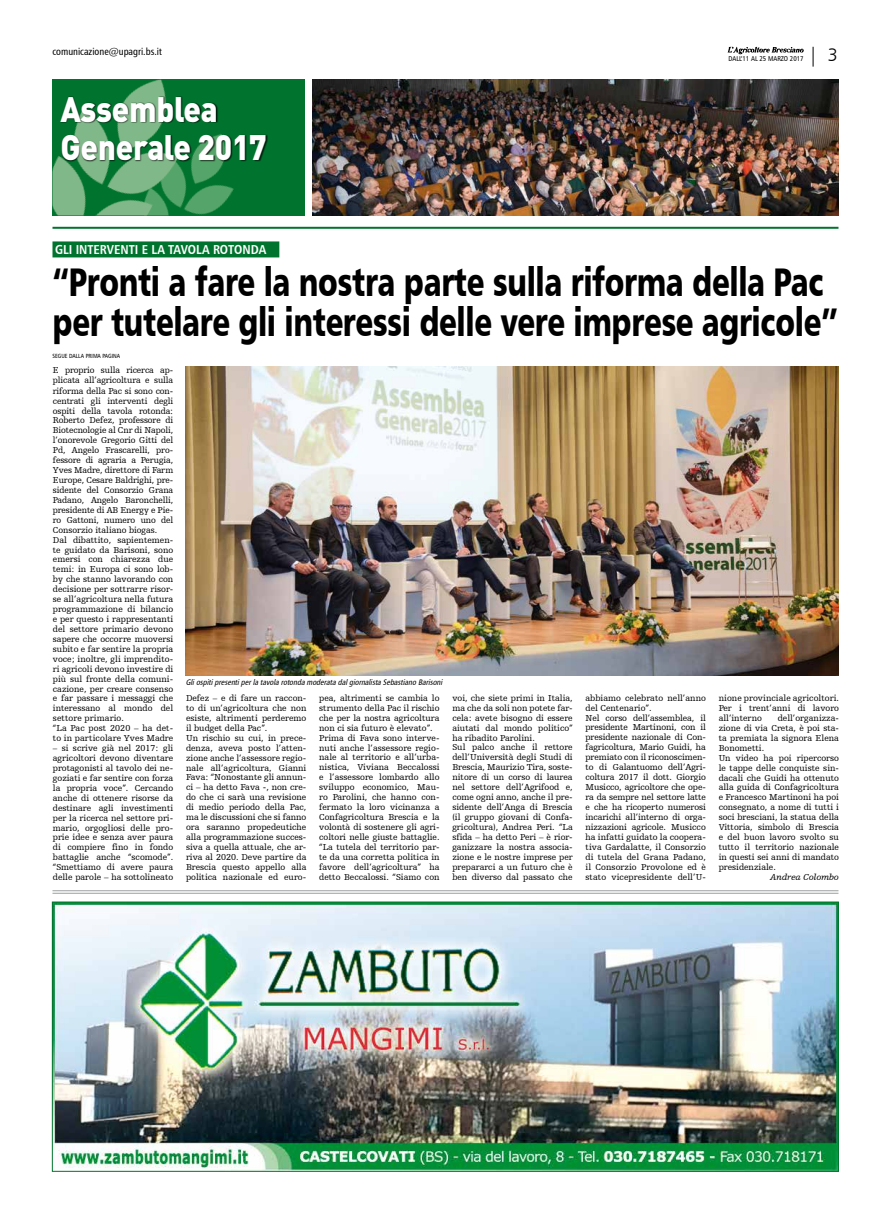
<style>
.page{position:relative;width:891px;height:1219px;background:#fff}
.page>*{position:absolute;margin:0;border:0;box-sizing:border-box;transform-origin:0 0}
.t1{font:40px/40px "Humanist 777 BT Black B";letter-spacing:-.01em;color:#000;scale:.74 1}
.t2{font:900 35px/38px "DIN";letter-spacing:-.01em;color:#fff;scale:.9 1}
.t3{font:18px "Humanist 777 BT Light B";color:#000}
.t4{font:13px "Humanist 777 BT Bold Condensed B";color:#fff}
.t5{font:10px "Humanist 777 BT Roman Condensed B";color:#000}
.t6{font:9px/10px "Humanist Slabserif 712 BT";color:#000}
.t7{font:italic 9px "Humanist Slabserif 712 BT";color:#000}
.t8{font:italic 8px "Humanist 777 BT Roman Condensed B";color:#000}
.t9{font:7px "Humanist 777 BT Roman Condensed B";color:#000}
.t10{font:6px "Humanist 777 BT Roman Condensed B";color:#000}
</style>
<div class="page">
<div style="left:52px;top:79px;width:253px;height:136px;background:#00742e"></div>
<img style="left:185px;top:163px;width:49px;height:52px">
<img style="left:52px;top:79px;width:133px;height:136px">
<hr style="left:52px;top:227px;width:786px;height:2px;background:#00742e">
<div style="left:60px;top:97px;width:208px;height:66px;background:#000;opacity:.75"></div>
<div style="left:52px;top:241px;width:227px;height:16px;background:#00742e"></div>
<img style="left:186px;top:366px;width:652px;height:309px">
<hr style="left:52px;top:890px;width:786px;height:1px;background:#9c9e9f">
<hr style="left:52px;top:893px;width:786px;height:1px;background:#9c9e9f">
<img style="left:312px;top:79px;width:526px;height:136px">
<img style="left:54px;top:904px;width:782px;height:265px">
<svg style="left:812px;top:47px;width:1px;height:20px"></svg>
<img style="left:727px;top:47px;width:77px;height:8px">
<p class="t5" style="left:52px;top:45px;width:111px">comunicazione@upagri.bs.it</p>
<h2 class="t2" style="left:60px;top:88px;width:231px">Assemblea<br>Generale 2017</h2>
<p class="t9" style="left:728px;top:54px;width:77px">DALl’11 AL 25 MARZO 2017</p>
<h3 class="t3" style="left:827px;top:44px;width:12px">3</h3>
<h3 class="t4" style="left:55px;top:241px;width:212px">GLI INTERVENTI E LA TAVOLA ROTONDA</h3>
<h1 class="t1" style="left:52px;top:261px;width:1062px">“Pronti a fare la nostra parte sulla riforma della Pac per tutelare gli interessi delle vere imprese agricole”</h1>
<p class="t10" style="left:52px;top:352px;width:69px">SEGUE DALLA PRIMA PAGINA</p>
<p class="t6" style="left:53px;top:365px;width:122px">E proprio sulla ricerca ap&shy;plicata all’agricoltura e sulla riforma della Pac si sono con&shy;centrati gli interventi degli ospiti della tavola rotonda:<br>Roberto Defez, professore di<br>Biotecnologie al Cnr di Napoli, l’onorevole Gregorio Gitti del<br>Pd, Angelo Frascarelli, pro&shy;fessore di agraria a Perugia,<br>Yves Madre, direttore di Farm<br>Europe, Cesare Baldrighi, pre&shy;sidente del Consorzio Grana<br>Padano, Angelo Baronchelli, presidente di AB Energy e Pie&shy;ro Gattoni, numero uno del<br>Consorzio italiano biogas.<br>Dal dibattito, sapientemen&shy;te guidato da Barisoni, sono emersi con chiarezza due temi: in Europa ci sono lob&shy;by che stanno lavorando con decisione per sottrarre risor&shy;se all’agricoltura nella futura programmazione di bilancio e per questo i rappresentanti del settore primario devono sapere che occorre muoversi subito e far sentire la propria voce; inoltre, gli imprendito&shy;ri agricoli devono investire di più sul fronte della comuni&shy;cazione, per creare consenso e far passare i messaggi che interessano al mondo del settore primario.<br>“La Pac post 2020 – ha det&shy;to in particolare Yves Madre</p>
<p class="t6" style="left:53px;top:743px;width:122px;text-align:justify">– si scrive già nel 2017: gli agricoltori devono diventare protagonisti al tavolo dei ne&shy;goziati e far sentire con forza la propria voce”. Cercando anche di ottenere risorse da destinare agli investimenti per la ricerca nel settore pri&shy;mario, orgogliosi delle pro&shy;prie idee e senza aver paura di compiere fino in fondo battaglie anche “scomode”. “Smettiamo di avere paura delle parole – ha sottolineato</p>
<p class="t8" style="left:186px;top:678px;width:260px">GliospitipresentiperlatavolarotondamoderatadalgiornalistaSebastiano Barisoni</p>
<p class="t6" style="left:186px;top:693px;width:122px">Defez – e di fare un raccon&shy;to di un’agricoltura che non esiste, altrimenti perderemo il budget della Pac”.<br>Un rischio su cui, in prece&shy;denza, aveva posto l’atten&shy;zione anche l’assessore regio&shy;nale all’agricoltura, Gianni<br>Fava: “Nonostante gli annun&shy;ci – ha detto Fava -, non cre&shy;do che ci sarà una revisione di medio periodo della Pac, ma le discussioni che si fanno ora saranno propedeutiche alla programmazione succes&shy;siva a quella attuale, che ar&shy;riva al 2020. Deve partire da<br>Brescia questo appello alla politica nazionale ed euro-</p>
<p class="t6" style="left:319px;top:693px;width:122px">pea, altrimenti se cambia lo strumento della Pac il rischio che per la nostra agricoltura non ci sia futuro è elevato”.<br>Prima di Fava sono interve&shy;nuti anche l’assessore regio&shy;nale al territorio e all’urba&shy;nistica, Viviana Beccalossi e l’assessore lombardo allo sviluppo economico, Mau&shy;ro Parolini, che hanno con&shy;fermato la loro vicinanza a<br>Confagricoltura Brescia e la volontà di sostenere gli agri&shy;coltori nelle giuste battaglie. “La tutela del territorio par&shy;te da una corretta politica in favore dell’agricoltura” ha detto Beccalossi. “Siamo con</p>
<p class="t6" style="left:452px;top:692px;width:122px">voi, che siete primi in Italia, ma che da soli non potete far&shy;cela: avete bisogno di essere aiutati dal mondo politico” ha ribadito Parolini.<br>Sul palco anche il rettore dell’Università degli Studi di<br>Brescia, Maurizio Tira, soste&shy;nitore di un corso di laurea nel settore dell’Agrifood e, come ogni anno, anche il pre&shy;sidente dell’Anga di Brescia (il gruppo giovani di Confa&shy;gricoltura), Andrea Peri. “La sfida – ha detto Peri – è rior&shy;ganizzare la nostra associa&shy;zione e le nostre imprese per prepararci a un futuro che è ben diverso dal passato che</p>
<p class="t6" style="left:585px;top:692px;width:122px">abbiamo celebrato nell’anno del Centenario”.<br>Nel corso dell’assemblea, il presidente Martinoni, con il presidente nazionale di Con&shy;fagricoltura, Mario Guidi, ha premiato con il riconoscimen&shy;to di Galantuomo dell’Agri&shy;coltura 2017 il dott. Giorgio<br>Musicco, agricoltore che ope&shy;ra da sempre nel settore latte e che ha ricoperto numerosi incarichi all’interno di orga&shy;nizzazioni agricole. Musicco ha infatti guidato la coopera&shy;tiva Gardalatte, il Consorzio di tutela del Grana Padano, il Consorzio Provolone ed è stato vicepresidente dell’U-</p>
<p class="t6" style="left:718px;top:693px;width:122px;text-align:justify">nione provinciale agricoltori.<br>Per i trent’anni di lavoro all’interno</p>
<p class="t6" style="left:718px;top:713px;width:122px;text-indent:59px">dell’organizza&shy;zione di via Creta, è poi sta&shy;ta premiata la signora Elena<br>Bonometti.<br>Un video ha poi ripercorso le tappe delle conquiste sin&shy;dacali che Guidi ha ottenuto alla guida di Confagricoltura e Francesco Martinoni ha poi consegnato, a nome di tutti i soci bresciani, la statua della<br>Vittoria, simbolo di Brescia e del buon lavoro svolto su tutto il territorio nazionale in questi sei anni di mandato presidenziale.</p>
<p class="t7" style="left:770px;top:872px;width:70px">Andrea Colombo</p>
</div>
